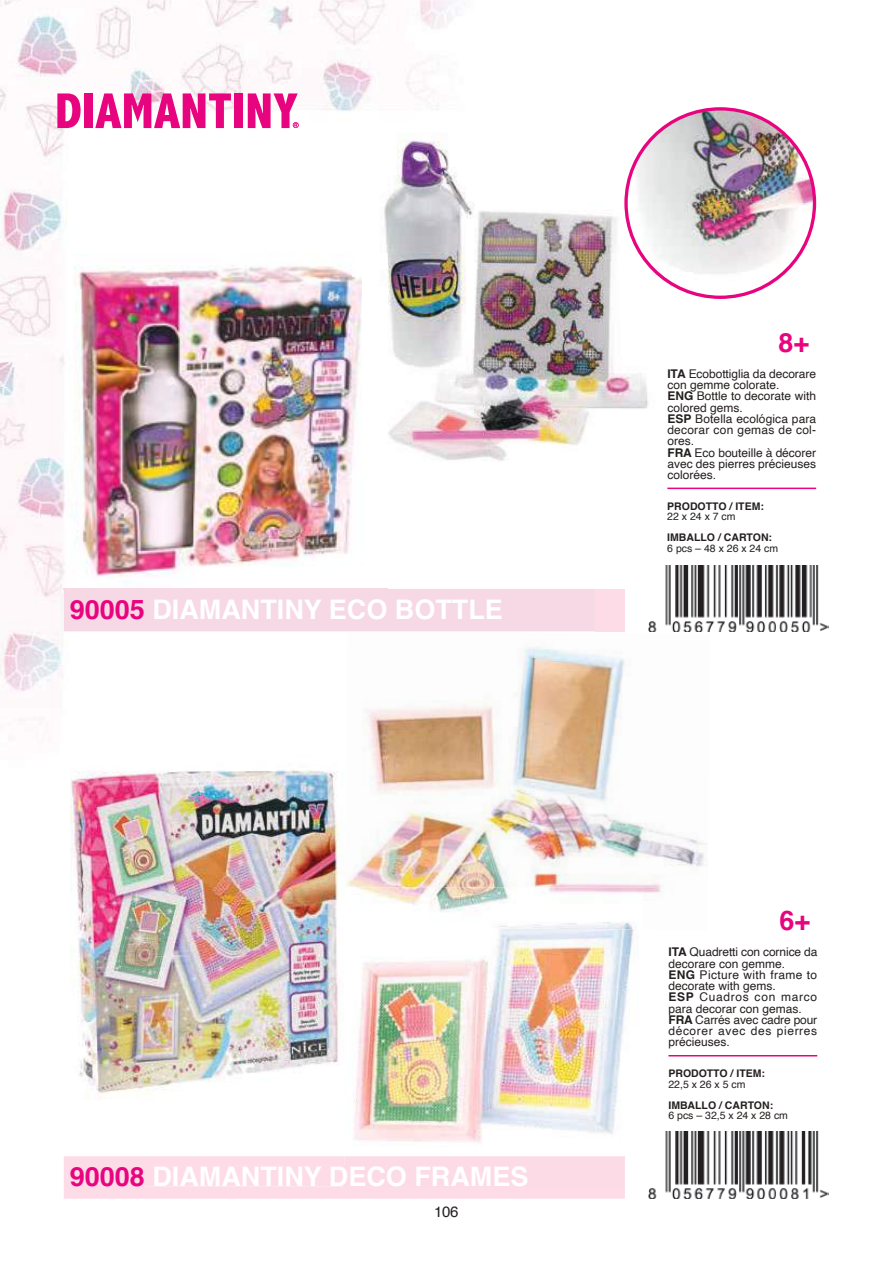
<style>
.page{position:relative;width:893px;height:1263px;background:#fff}
.page>*{position:absolute;margin:0;border:0;box-sizing:border-box;transform-origin:0 0}
.t1{font:700 27px "Helvetica";color:#fff}
.t2{font:700 27px "Helvetica";color:#e9047f}
.t3{font:15px "Helvetica";color:#241f1f}
.t4{font:12px/11.2px "Helvetica";color:#241f1f}
.t5{font:700 10.5px "Helvetica";color:#241f1f}
.t6{font:10.5px "Helvetica";color:#241f1f}
.s1{color:#e9047f}
.s2{font-weight:700}
</style>
<div class="page">
<img style="left:0;top:0;width:457px;height:725px">
<svg style="left:57px;top:93px;width:24px;height:35px"></svg>
<div style="left:84px;top:93px;width:9px;height:35px;background:#e9047f"></div>
<svg style="left:95px;top:93px;width:136px;height:35px"></svg>
<div style="left:235px;top:93px;width:8px;height:35px;background:#e9047f"></div>
<svg style="left:248px;top:93px;width:51px;height:35px"></svg>
<img style="left:345px;top:631px;width:365px;height:262px">
<img style="left:363px;top:133px;width:293px;height:351px">
<div style="left:595px;top:589px;width:30px;height:42px;background:#fddce8"></div>
<div style="left:64px;top:589px;width:531px;height:42px;background:#f7d8e5"></div>
<div style="left:64px;top:1156px;width:561px;height:43px;background:#fddce8"></div>
<hr style="left:667px;top:488px;width:149px;height:1px;background:#e9047f">
<hr style="left:668px;top:1055px;width:149px;height:1px;background:#e9047f">
<img style="left:648px;top:566px;width:181px;height:65px">
<img style="left:648px;top:1132px;width:181px;height:67px">
<img style="left:625px;top:108px;width:190px;height:190px;border-radius:50%">
<img style="left:70px;top:769px;width:270px;height:330px">
<img style="left:354px;top:930px;width:280px;height:213px">
<img style="left:345px;top:887px;width:298px;height:43px">
<div style="left:344px;top:1156px;width:281px;height:30px;background:#fcdbe7"></div>
<div style="left:344px;top:1166px;width:183px;height:20px;background:#fcdbe7"></div>
<img style="left:51px;top:253px;width:336px;height:337px">
<img style="left:363px;top:253px;width:24px;height:231px">
<img style="left:64px;top:589px;width:323px;height:1px">
<h1 class="t1" style="left:70px;top:598px;width:434px"><span class="s1">90005</span> DIAMANTINY ECO BOTTLE</h1>
<h1 class="t1" style="left:70px;top:1165px;width:460px"><span class="s1">90008</span> DIAMANTINY DECO FRAMES</h1>
<p class="t3" style="left:434px;top:1206px;width:26px">106</p>
<h1 class="t2" style="left:778px;top:331px;width:32px">8+</h1>
<p class="t4" style="left:667px;top:369px;width:150px"><span class="s2">ITA</span> Ecobottiglia da decorare con gemme colorate.<br><span class="s2">ENG</span> Bottle to decorate with colored gems.<br><span class="s2">ESP</span> Botella ecológica para decorar con gemas de col&shy;ores.<br><span class="s2">FRA</span> Eco bouteille à décorer avec des pierres précieuses colorées.</p>
<p class="t5" style="left:667px;top:502px;width:98px">PRODOTTO / ITEM:</p>
<p class="t6" style="left:667px;top:512px;width:70px">22 x 24 x 7 cm</p>
<p class="t5" style="left:667px;top:533px;width:106px">IMBALLO / CARTON:</p>
<p class="t6" style="left:667px;top:544px;width:112px">6 pcs – 48 x 26 x 24 cm</p>
<h1 class="t2" style="left:780px;top:909px;width:32px">6+</h1>
<p class="t4" style="left:668px;top:948px;width:150px"><span class="s2">ITA</span> Quadretti con cornice da decorare con gemme.<br><span class="s2">ENG</span> Picture with frame to decorate with gems.<br><span class="s2">ESP</span> Cuadros con marco para decorar con gemas.<br><span class="s2">FRA</span> Carrés avec cadre pour décorer avec des pierres précieuses.</p>
<p class="t5" style="left:668px;top:1069px;width:98px">PRODOTTO / ITEM:</p>
<p class="t6" style="left:668px;top:1080px;width:79px">22,5 x 26 x 5 cm</p>
<p class="t5" style="left:668px;top:1101px;width:106px">IMBALLO / CARTON:</p>
<p class="t6" style="left:668px;top:1111px;width:121px">6 pcs – 32,5 x 24 x 28 cm</p>
</div>
